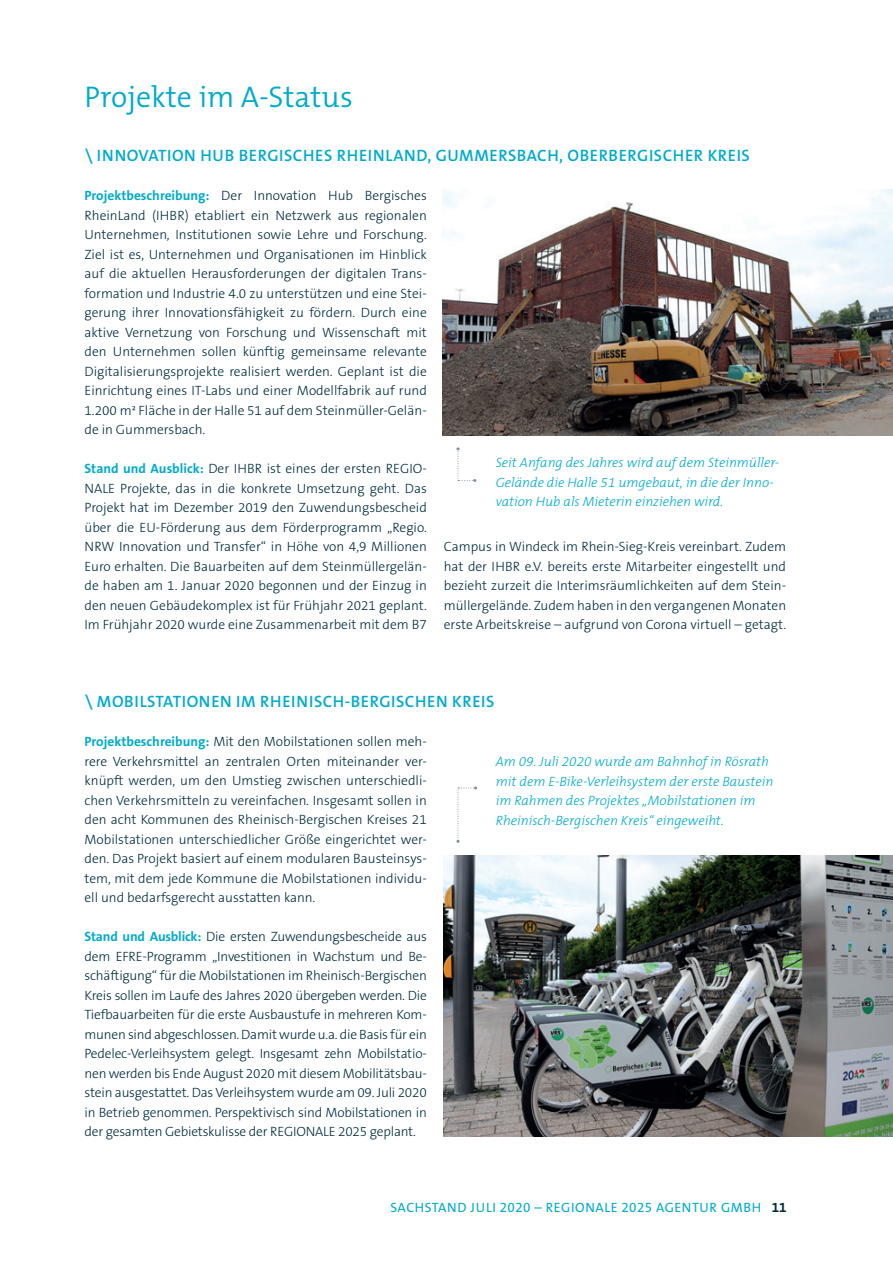
<style>
.page{position:relative;width:893px;height:1263px;background:#fff}
.page>*{position:absolute;margin:0;border:0;box-sizing:border-box;transform-origin:0 0}
.t1{font:300 30px "The Mix B W4";color:#00abcd}
.t2{font:600 16.5px "The Mix B W6";letter-spacing:.035em;color:#00abcd}
.t3{font:300 13.5px/19.5px "The Sans B W3";color:#012c3e;text-align:justify}
.t4{font:italic 300 13.5px/19.5px "The Mix B W3";color:#00abcd}
.t5{font:13.5px "The Sans B W5 Plain";letter-spacing:.045em;color:#00abcd}
.s1{font-family:"The Sans B W7";font-weight:700;color:#00abcd}
.s2{font-family:"The Sans B W7";font-weight:700;color:#012c3e}
</style>
<div class="page">
<img style="left:442px;top:190px;width:451px;height:245px">
<svg style="left:456px;top:447px;width:20px;height:35px"></svg>
<img style="left:444px;top:856px;width:449px;height:280px">
<svg style="left:456px;top:786px;width:21px;height:57px"></svg>
<h1 class="t1" style="left:85px;top:78px;width:270px">Projekte im A-Status</h1>
<p class="t2" style="left:85px;top:145px;width:666px">\ INNOVATION HUB BERGISCHES RHEINLAND, GUMMERSBACH, OBERBERGISCHER KREIS</p>
<p class="t3" style="left:85px;top:186px;width:344px"><span class="s1">Projektbeschreibung:</span> Der Innovation Hub Bergisches RheinLand (IHBR) etabliert ein Netzwerk aus regionalen Unternehmen, Institutionen sowie Lehre und Forschung.<br>Ziel ist es, Unternehmen und Organisationen im Hinblick auf die aktuellen Herausforderungen der digitalen Trans&shy;formation und Industrie 4.0 zu unterstützen und eine Stei&shy;gerung ihrer Innovationsfähigkeit zu fördern. Durch eine aktive Vernetzung von Forschung und Wissenschaft mit den Unternehmen sollen künftig gemeinsame relevante Digitalisierungsprojekte realisiert werden. Geplant ist die Einrichtung eines IT-Labs und einer Modellfabrik auf rund 1.200 m² Fläche in der Halle 51 auf dem Steinmüller-Gelän&shy;de in Gummersbach.</p>
<p class="t3" style="left:85px;top:459px;width:344px"><span class="s1">Stand und Ausblick:</span> Der IHBR ist eines der ersten REGIO-NALE Projekte, das in die konkrete Umsetzung geht. Das Projekt hat im Dezember 2019 den Zuwendungsbescheid über die EU-Förderung aus dem Förderprogramm „Regio.<br>NRW Innovation und Transfer“ in Höhe von 4,9 Millionen Euro erhalten. Die Bauarbeiten auf dem Steinmüllergelän&shy;de haben am 1. Januar 2020 begonnen und der Einzug in den neuen Gebäudekomplex ist für Frühjahr 2021 geplant.<br>Im Frühjahr 2020 wurde eine Zusammenarbeit mit dem B7</p>
<p class="t4" style="left:496px;top:454px;width:285px">Seit Anfang des Jahres wird auf dem Steinmüller-<br>Gelände die Halle 51 umgebaut, in die der Inno&shy;vation Hub als Mieterin einziehen wird.</p>
<p class="t3" style="left:444px;top:537px;width:344px">Campus in Windeck im Rhein-Sieg-Kreis vereinbart. Zudem hat der IHBR e.V. bereits erste Mitarbeiter eingestellt und bezieht zurzeit die Interimsräumlichkeiten auf dem Stein&shy;müllergelände. Zudem haben in den vergangenen Monaten erste Arbeitskreise – aufgrund von Corona virtuell – getagt.</p>
<p class="t2" style="left:85px;top:691px;width:411px">\ MOBILSTATIONEN IM RHEINISCH-BERGISCHEN KREIS</p>
<p class="t3" style="left:85px;top:732px;width:344px"><span class="s1">Projektbeschreibung:</span> Mit den Mobilstationen sollen meh&shy;rere Verkehrsmittel an zentralen Orten miteinander ver&shy;knüpft werden, um den Umstieg zwischen unterschiedli&shy;chen Verkehrsmitteln zu vereinfachen. Insgesamt sollen in den acht Kommunen des Rheinisch-Bergischen Kreises 21<br>Mobilstationen unterschiedlicher Größe eingerichtet wer&shy;den. Das Projekt basiert auf einem modularen Bausteinsys&shy;tem, mit dem jede Kommune die Mobilstationen individu&shy;ell und bedarfsgerecht ausstatten kann.</p>
<p class="t3" style="left:85px;top:927px;width:344px"><span class="s1">Stand und Ausblick:</span> Die ersten Zuwendungsbescheide aus dem EFRE-Programm „Investitionen in Wachstum und Be&shy;schäftigung“ für die Mobilstationen im Rheinisch-Bergischen Kreis sollen im Laufe des Jahres 2020 übergeben werden. Die Tiefbauarbeiten für die erste Ausbaustufe in mehreren Kom&shy;munen sind abgeschlossen. Damit wurde u.a. die Basis für ein Pedelec-Verleihsystem gelegt. Insgesamt zehn Mobilstatio&shy;nen werden bis Ende August 2020 mit diesem Mobilitätsbau&shy;stein ausgestattet. Das Verleihsystem wurde am 09. Juli 2020 in Betrieb genommen. Perspektivisch sind Mobilstationen in der gesamten Gebietskulisse der REGIONALE 2025 geplant.</p>
<p class="t4" style="left:496px;top:752px;width:279px">Am 09. Juli 2020 wurde am Bahnhof in Rösrath mit dem E-Bike-Verleihsystem der erste Baustein im Rahmen des Projektes „Mobilstationen im Rheinisch-Bergischen Kreis“ eingeweiht.</p>
<p class="t5" style="left:390px;top:1199px;width:398px">SACHSTAND JULI 2020 – REGIONALE 2025 AGENTUR GMBH <span class="s2">11</span></p>
</div>
